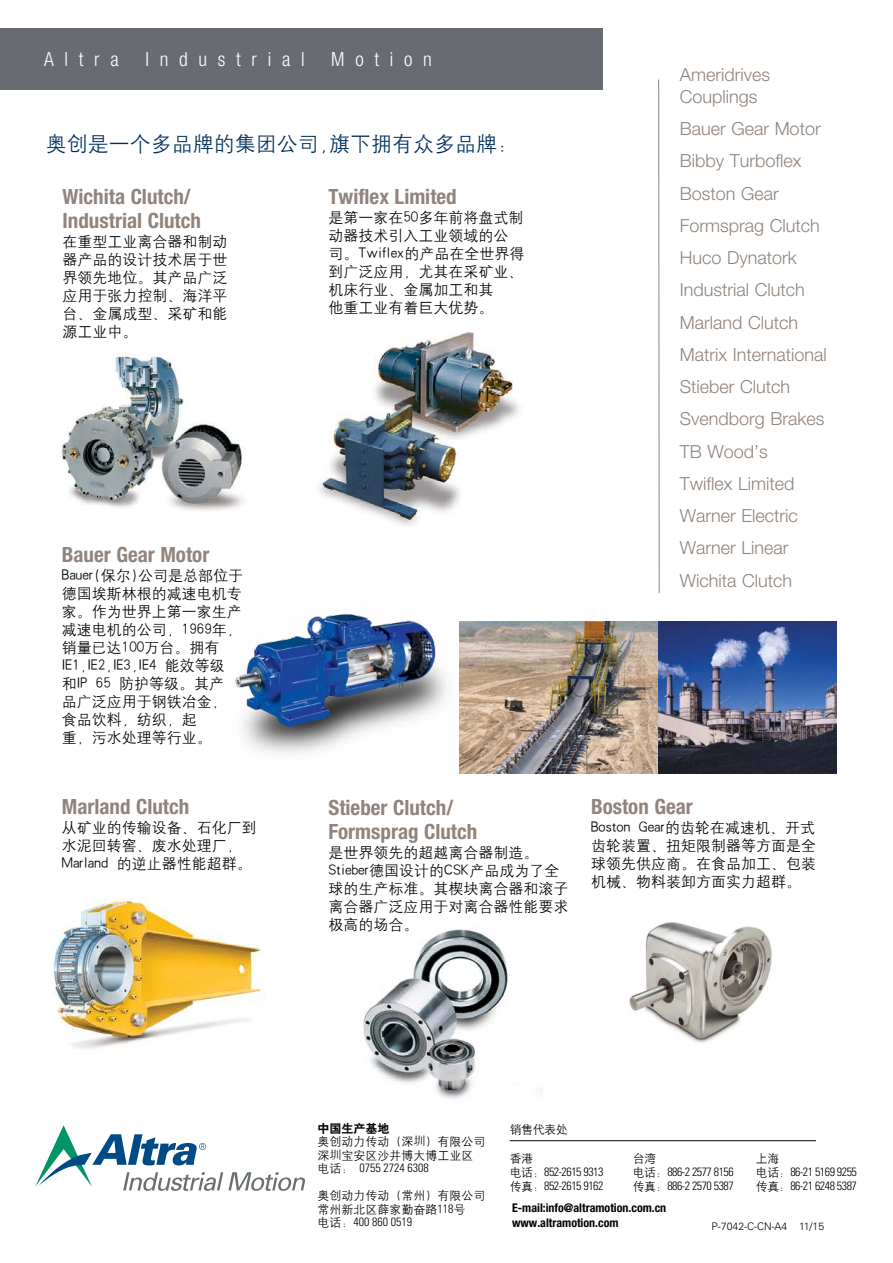
<style>
.page{position:relative;width:893px;height:1263px;background:#fff}
.page>*{position:absolute;margin:0;border:0;box-sizing:border-box;transform-origin:0 0}
.t1{font:700 condensed 21px "Helvetica Neue LT Std";color:#90847c}
.t2{font:21px "H Yg 2 gj";color:#00305e}
.t3{font:300 condensed 19.5px "Helvetica Neue LT Std";letter-spacing:.55em;color:#fff}
.t4{font:300 18px/21.8px "Helvetica Neue LT Std";color:#90847c}
.t5{font:15px/18px "H Yg 2 gj";color:#000}
.t6{font:300 condensed 12px "Univers LT Std";letter-spacing:-.04em;color:#000}
.t7{font:12px "H Yg 2 gj";color:#000}
.t8{font:700 condensed 12px "Helvetica Neue LT Std";color:#000}
.t9{font:300 condensed 12px "Univers LT Std";color:#000}
.t10{font:12px "H Yb 2 gj";color:#000}
.t11{font:300 10.5px "Univers LT Std";color:#000}
.s1{font-family:"Sim Sun"}
.s2{font-family:"H Yg 2 gj";font-weight:400;font-stretch:normal}
.s3{font-family:"Univers LT Std";font-weight:300;font-stretch:condensed}
</style>
<div class="page">
<div style="left:0;top:29px;width:603px;height:61px;background:#696b73"></div>
<img style="left:318px;top:331px;width:201px;height:195px">
<img style="left:52px;top:897px;width:213px;height:152px">
<img style="left:363px;top:929px;width:145px;height:170px">
<img style="left:629px;top:922px;width:143px;height:121px">
<img style="left:459px;top:621px;width:199px;height:153px">
<img style="left:658px;top:621px;width:179px;height:153px">
<svg style="left:658px;top:79px;width:2px;height:514px"></svg>
<img style="left:61px;top:353px;width:182px;height:158px">
<svg style="left:35px;top:1125px;width:270px;height:66px"></svg>
<hr style="left:510px;top:1140px;width:306px;height:1px;background:#000">
<img style="left:235px;top:613px;width:227px;height:159px">
<p class="t3" style="left:44px;top:48px;width:76px">Altra</p>
<p class="t3" style="left:145px;top:48px;width:161px">Industrial</p>
<p class="t3" style="left:331px;top:48px;width:102px">Motion</p>
<p class="t2" style="left:46px;top:134px;width:464px">奥创是一个多品牌的集团公司,旗下拥有众多品牌:</p>
<p class="t1" style="left:328px;top:184px;width:130px">Twiflex Limited</p>
<p class="t5" style="left:328px;top:209px;width:197px">是第一家在50多年前将盘式制动器技术引入工业领域的公司。Twiflex的产品在全世界得到广泛应用，尤其在采矿业、机床行业、金属加工和其</p>
<p class="t5" style="left:328px;top:299px;width:166px">他重工业有着巨大优势。</p>
<p class="t1" style="left:63px;top:184px;width:130px">Wichita Clutch/</p>
<p class="t1" style="left:63px;top:208px;width:140px">Industrial Clutch</p>
<p class="t5" style="left:63px;top:233px;width:167px">在重型工业离合器和制动</p>
<p class="t5" style="left:63px;top:251px;width:167px">器产品的设计技术居于世</p>
<p class="t5" style="left:63px;top:269px;width:167px">界领先地位。其产品广泛</p>
<p class="t5" style="left:63px;top:287px;width:167px">应用于张力控制、海洋平</p>
<p class="t5" style="left:63px;top:305px;width:167px">台、金属成型、采矿和能</p>
<p class="t5" style="left:63px;top:323px;width:77px">源工业中。</p>
<p class="t1" style="left:62px;top:541px;width:149px">Bauer Gear Motor</p>
<p class="t5" style="left:62px;top:566px;width:183px">Bauer(保尔)公司是总部位于德国埃斯林根的减速电机专家。作为世界上第一家生产减速电机的公司，1969年,销量已达100万台。拥有<br>IE1,IE2,IE3,IE4 能效等级和IP 65 防护等级。其产<br>品广泛应用于钢铁冶金，食品饮料，纺织，起<br>重，污水处理等行业。</p>
<p class="t1" style="left:62px;top:794px;width:129px">Marland Clutch</p>
<p class="t5" style="left:62px;top:818px;width:196px">从矿业的传输设备、石化厂到水泥回转窖、废水处理厂，<br>Marland 的逆止器性能超群。</p>
<p class="t1" style="left:328px;top:794px;width:126px">Stieber Clutch/</p>
<p class="t1" style="left:328px;top:818px;width:150px">Formsprag Clutch</p>
<p class="t5" style="left:328px;top:843px;width:242px">是世界领先的超越离合器制造。<br>Stieber德国设计的CSK产品成为了全球的生产标准。其楔块离合器和滚子离合器广泛应用于对离合器性能要求极高的场合。</p>
<p class="t4" style="left:680px;top:63px;width:92px">Ameridrives<br>Couplings</p>
<p class="t4" style="left:680px;top:117px;width:142px">Bauer Gear Motor</p>
<p class="t4" style="left:680px;top:150px;width:123px">Bibby Turboflex</p>
<p class="t4" style="left:680px;top:182px;width:100px">Boston Gear</p>
<p class="t4" style="left:680px;top:214px;width:141px">Formsprag Clutch</p>
<p class="t4" style="left:680px;top:246px;width:118px">Huco Dynatork</p>
<p class="t4" style="left:680px;top:279px;width:126px">Industrial Clutch</p>
<p class="t4" style="left:680px;top:311px;width:120px">Marland Clutch</p>
<p class="t4" style="left:680px;top:343px;width:148px">Matrix International</p>
<p class="t4" style="left:680px;top:370px;width:146px;line-height:32.2px">Stieber Clutch<br>Svendborg Brakes</p>
<p class="t4" style="left:680px;top:440px;width:89px">TB Wood’s</p>
<p class="t4" style="left:680px;top:472px;width:116px">Twiflex Limited</p>
<p class="t4" style="left:680px;top:504px;width:119px">Warner Electric</p>
<p class="t4" style="left:680px;top:537px;width:110px">Warner Linear</p>
<p class="t4" style="left:680px;top:569px;width:114px">Wichita Clutch</p>
<p class="t1" style="left:591px;top:794px;width:103px">Boston Gear</p>
<p class="t5" style="left:591px;top:818px;width:226px">Boston Gear的齿轮在减速机、开式</p>
<p class="t5" style="left:591px;top:836px;width:226px">齿轮装置、扭矩限制器等方面是全</p>
<p class="t5" style="left:591px;top:854px;width:226px">球领先供应商。在食品加工、包装</p>
<p class="t5" style="left:591px;top:872px;width:211px">机械、物料装卸方面实力超群。</p>
<p class="t10" style="left:318px;top:1122px;width:73px">中国生产基地</p>
<p class="t7" style="left:318px;top:1135px;width:170px">奥创动力传动（深<span class="s1">圳</span>）有限公司</p>
<p class="t7" style="left:318px;top:1149px;width:157px">深<span class="s1">圳</span>宝安区沙井博大博工业区</p>
<p class="t9" style="left:318px;top:1161px;width:113px"><span class="s2">电话：</span> 0755 2724 6308</p>
<p class="t7" style="left:318px;top:1189px;width:169px">奥创动力传动（常州）有限公司</p>
<p class="t7" style="left:318px;top:1203px;width:149px">常州新北区薛家勤奋路<span class="s3">118</span>号</p>
<p class="t9" style="left:318px;top:1215px;width:96px"><span class="s2">电话：</span>400 860 0519</p>
<p class="t7" style="left:510px;top:1123px;width:60px">销售代表处</p>
<p class="t7" style="left:510px;top:1152px;width:25px">香港</p>
<p class="t6" style="left:510px;top:1164px;width:95px"><span class="s2">电话：</span>852-2615 9313</p>
<p class="t6" style="left:510px;top:1179px;width:95px"><span class="s2">传真：</span>852-2615 9162</p>
<p class="t7" style="left:633px;top:1152px;width:25px">台湾</p>
<p class="t6" style="left:633px;top:1164px;width:102px"><span class="s2">电话：</span>886-2 2577 8156</p>
<p class="t6" style="left:633px;top:1179px;width:102px"><span class="s2">传真：</span>886-2 2570 5387</p>
<p class="t7" style="left:756px;top:1152px;width:25px">上海</p>
<p class="t6" style="left:756px;top:1164px;width:102px"><span class="s2">电话：</span>86-21 5169 9255</p>
<p class="t6" style="left:756px;top:1179px;width:102px"><span class="s2">传真：</span>86-21 6248 5387</p>
<p class="t8" style="left:512px;top:1201px;width:156px">E-mail:info@altramotion.com.cn</p>
<p class="t8" style="left:512px;top:1215px;width:108px">www.altramotion.com</p>
<p class="t11" style="left:712px;top:1220px;width:114px">P-7042-C-CN-A4 11/15</p>
</div>
